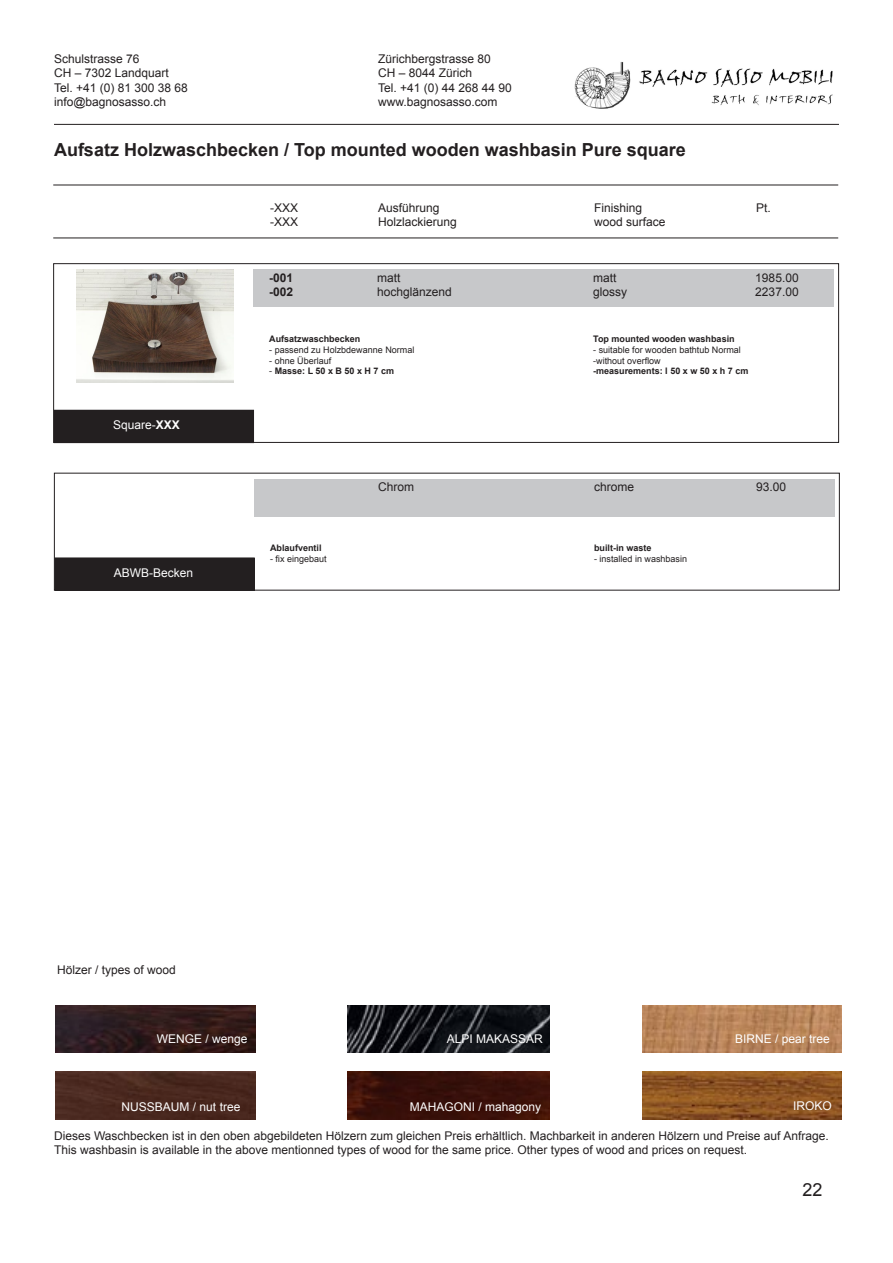
<style>
.page{position:relative;width:893px;height:1263px;background:#fff}
.page>*{position:absolute;margin:0;border:0;box-sizing:border-box;transform-origin:0 0}
.t1{font:700 18px "Arial";color:#231f20}
.t2{font:18px "Arial";color:#231f20}
.t3{font:12px "Arial";color:#231f20}
.t4{font:12px "Arial";color:#fff}
.t5{font:700 12px "Arial";color:#231f20}
.t6{font:9px "Arial";color:#231f20}
.t7{font:700 9px "Arial";color:#231f20}
.s1{font-weight:700}
.s2{font-weight:400}
</style>
<div class="page">
<hr style="left:54px;top:124px;width:785px;height:1px;background:#231f20">
<img style="left:574px;top:62px;width:259px;height:47px">
<div style="left:53px;top:263px;width:786px;height:180px;border:1px solid #231f20"></div>
<div style="left:54px;top:410px;width:200px;height:33px;background:#231f20"></div>
<div style="left:253px;top:269px;width:581px;height:38px;background:#c7c8ca"></div>
<hr style="left:53px;top:185px;width:785px;height:1px;background:#231f20">
<hr style="left:53px;top:238px;width:785px;height:1px;background:#231f20">
<div style="left:55px;top:558px;width:199px;height:32px;background:#231f20"></div>
<div style="left:254px;top:479px;width:580px;height:37px;background:#c7c8ca"></div>
<img style="left:76px;top:269px;width:157px;height:113px">
<img style="left:55px;top:1005px;width:200px;height:48px">
<img style="left:348px;top:1005px;width:201px;height:48px">
<img style="left:642px;top:1005px;width:200px;height:48px">
<img style="left:55px;top:1072px;width:200px;height:47px">
<img style="left:348px;top:1072px;width:201px;height:47px">
<img style="left:642px;top:1072px;width:200px;height:47px">
<p class="t3" style="left:54px;top:51px;width:87px">Schulstrasse 76</p>
<p class="t3" style="left:378px;top:51px;width:114px">Zürichbergstrasse 80</p>
<p class="t3" style="left:54px;top:65px;width:116px">CH – 7302 Landquart</p>
<p class="t3" style="left:378px;top:65px;width:96px">CH – 8044 Zürich</p>
<p class="t3" style="left:54px;top:79px;width:135px">Tel. +41 (0) 81 300 38 68</p>
<p class="t3" style="left:378px;top:79px;width:135px">Tel. +41 (0) 44 268 44 90</p>
<p class="t3" style="left:54px;top:94px;width:114px">info@bagnosasso.ch</p>
<p class="t3" style="left:378px;top:94px;width:121px">www.bagnosasso.com</p>
<p class="t1" style="left:54px;top:137px;width:633px">Aufsatz Holzwaschbecken / Top mounted wooden washbasin Pure square</p>
<p class="t3" style="left:270px;top:200px;width:30px">-XXX</p>
<p class="t3" style="left:378px;top:200px;width:63px">Ausführung</p>
<p class="t3" style="left:594px;top:200px;width:50px">Finishing</p>
<p class="t3" style="left:756px;top:200px;width:16px">Pt.</p>
<p class="t3" style="left:270px;top:214px;width:30px">-XXX</p>
<p class="t3" style="left:378px;top:214px;width:80px">Holzlackierung</p>
<p class="t3" style="left:594px;top:214px;width:73px">wood surface</p>
<p class="t4" style="left:113px;top:417px;width:68px">Square-<span class="s1">XXX</span></p>
<p class="t4" style="left:114px;top:565px;width:81px">ABWB-Becken</p>
<p class="t5" style="left:269px;top:270px;width:26px">-001</p>
<p class="t3" style="left:377px;top:270px;width:25px">matt</p>
<p class="t3" style="left:593px;top:270px;width:25px">matt</p>
<p class="t3" style="left:755px;top:270px;width:45px">1985.00</p>
<p class="t5" style="left:269px;top:284px;width:26px">-002</p>
<p class="t3" style="left:377px;top:284px;width:76px">hochglänzend</p>
<p class="t3" style="left:593px;top:284px;width:36px">glossy</p>
<p class="t3" style="left:755px;top:284px;width:45px">2237.00</p>
<p class="t7" style="left:269px;top:333px;width:93px">Aufsatzwaschbecken</p>
<p class="t7" style="left:593px;top:333px;width:143px">Top mounted wooden washbasin</p>
<p class="t6" style="left:269px;top:344px;width:147px">- passend zu Holzbdewanne Normal</p>
<p class="t6" style="left:593px;top:344px;width:149px">- suitable for wooden bathtub Normal</p>
<p class="t6" style="left:269px;top:354px;width:64px">- ohne Überlauf</p>
<p class="t6" style="left:593px;top:354px;width:69px">-without overflow</p>
<p class="t7" style="left:269px;top:365px;width:126px"><span class="s2">-</span> Masse: L 50 x B 50 x H 7 cm</p>
<p class="t7" style="left:593px;top:365px;width:157px">-measurements: l 50 x w 50 x h 7 cm</p>
<p class="t3" style="left:378px;top:479px;width:37px">Chrom</p>
<p class="t3" style="left:594px;top:479px;width:42px">chrome</p>
<p class="t3" style="left:756px;top:479px;width:32px">93.00</p>
<p class="t7" style="left:270px;top:542px;width:53px">Ablaufventil</p>
<p class="t7" style="left:594px;top:542px;width:59px">built-in waste</p>
<p class="t6" style="left:270px;top:553px;width:58px">- fix eingebaut</p>
<p class="t6" style="left:594px;top:553px;width:95px">- installed in washbasin</p>
<p class="t3" style="left:57px;top:962px;width:120px">Hölzer / types of wood</p>
<p class="t4" style="left:157px;top:1031px;width:92px">WENGE / wenge</p>
<p class="t4" style="left:122px;top:1098px;width:120px">NUSSBAUM / nut tree</p>
<p class="t4" style="left:447px;top:1031px;width:98px">ALPI MAKASSAR</p>
<p class="t4" style="left:410px;top:1098px;width:133px">MAHAGONI / mahagony</p>
<p class="t4" style="left:735px;top:1031px;width:96px">BIRNE / pear tree</p>
<p class="t4" style="left:793px;top:1098px;width:40px">IROKO</p>
<p class="t3" style="left:54px;top:1128px;width:776px">Dieses Waschbecken ist in den oben abgebildeten Hölzern zum gleichen Preis erhältlich. Machbarkeit in anderen Hölzern und Preise auf Anfrage.</p>
<p class="t3" style="left:54px;top:1142px;width:694px">This washbasin is available in the above mentionned types of wood for the same price. Other types of wood and prices on request.</p>
<p class="t2" style="left:802px;top:1178px;width:22px">22</p>
</div>
